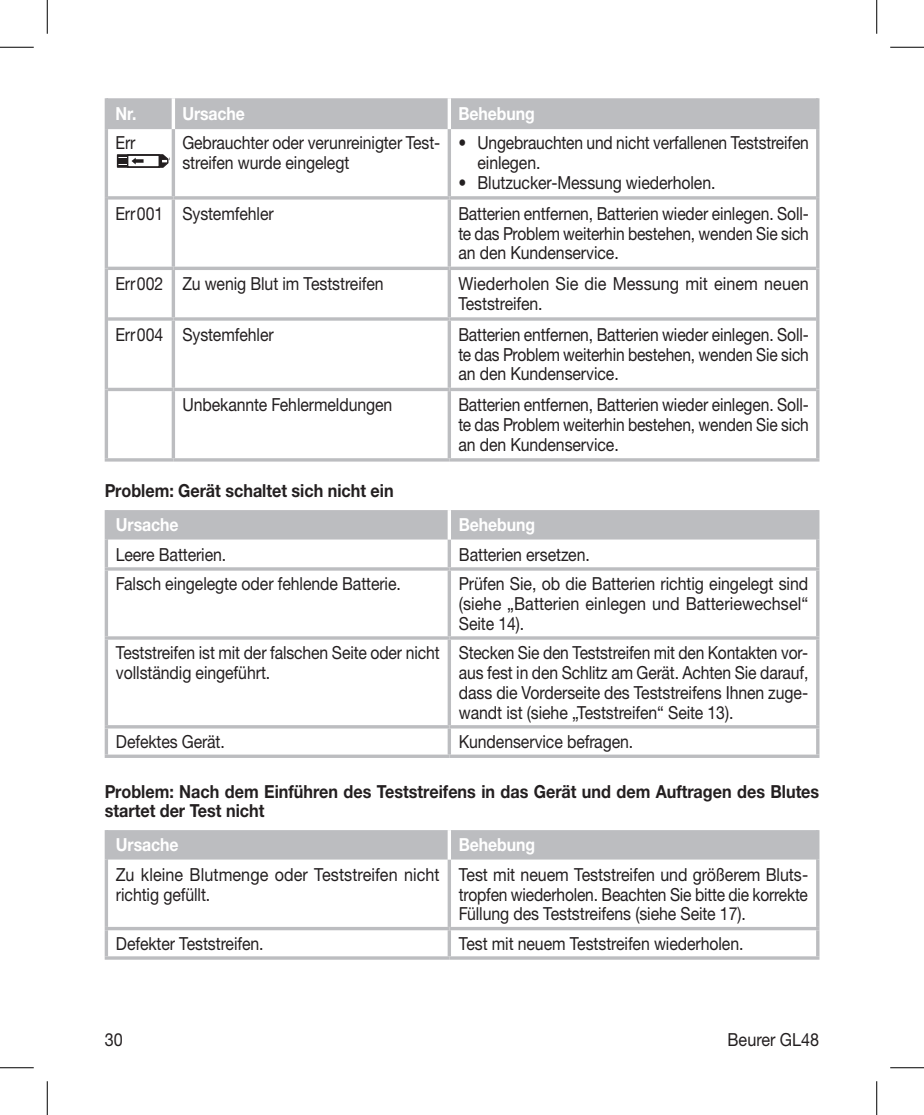
<style>
.page{position:relative;width:924px;height:1115px;background:#fff}
.page>*{position:absolute;margin:0;border:0;box-sizing:border-box;transform-origin:0 0}
.t1{font:68.17px "ST 17 seg";color:#231f20}
.t2{font:20.47px "ST 7 seg";letter-spacing:.06em;color:#231f20}
.t3{font:18px/19.8px "Helvetica Neue LTW1 G";letter-spacing:-.005em;color:#231f20;text-align:justify;scale:.87 1}
.t4{font:18px/19.8px "Helvetica Neue LTW1 G";letter-spacing:-.005em;color:#231f20;scale:.88 1}
.t5{font:700 18px/19.8px "Helvetica Neue LTW1 G";color:#231f20;scale:.9 1}
.t6{font:18px/19.8px "Helvetica Neue LTW1 G";letter-spacing:-.005em;color:#231f20;text-align:justify;scale:.89 1}
.t7{font:18px/19.8px "Helvetica Neue LTW1 G";letter-spacing:-.005em;color:#231f20;scale:.9 1}
.t8{font:700 18px "Helvetica Neue LTW1 G";letter-spacing:-.005em;color:#fff;scale:.88 1}
</style>
<div class="page">
<div style="left:108px;top:98px;width:708px;height:31px;background:#bcbdc0"></div>
<hr style="left:172px;top:98px;width:3px;height:31px;background:#fff">
<svg style="left:447px;top:98px;width:4px;height:31px"></svg>
<hr style="left:105px;top:129px;width:3px;height:69px;background:#bcbdc0">
<hr style="left:816px;top:129px;width:3px;height:69px;background:#bcbdc0">
<hr style="left:105px;top:198px;width:3px;height:70px;background:#bcbdc0">
<hr style="left:816px;top:198px;width:3px;height:70px;background:#bcbdc0">
<hr style="left:172px;top:129px;width:3px;height:67px;background:#bcbdc0">
<svg style="left:447px;top:129px;width:4px;height:67px"></svg>
<svg style="left:108px;top:196px;width:65px;height:4px"></svg>
<svg style="left:173px;top:196px;width:276px;height:4px"></svg>
<hr style="left:172px;top:200px;width:3px;height:67px;background:#bcbdc0">
<svg style="left:449px;top:196px;width:367px;height:4px"></svg>
<svg style="left:447px;top:200px;width:4px;height:67px"></svg>
<hr style="left:108px;top:267px;width:65px;height:3px;background:#bcbdc0">
<hr style="left:173px;top:267px;width:276px;height:3px;background:#bcbdc0">
<hr style="left:172px;top:270px;width:3px;height:47px;background:#bcbdc0">
<hr style="left:449px;top:267px;width:367px;height:3px;background:#bcbdc0">
<svg style="left:447px;top:270px;width:4px;height:47px"></svg>
<hr style="left:108px;top:317px;width:65px;height:4px;background:#c4c5c7">
<svg style="left:173px;top:317px;width:276px;height:4px"></svg>
<hr style="left:172px;top:321px;width:3px;height:67px;background:#bcbdc0">
<svg style="left:449px;top:317px;width:367px;height:4px"></svg>
<svg style="left:447px;top:321px;width:4px;height:67px"></svg>
<hr style="left:108px;top:388px;width:65px;height:3px;background:#bcbdc0">
<hr style="left:173px;top:388px;width:276px;height:3px;background:#bcbdc0">
<hr style="left:172px;top:391px;width:3px;height:67px;background:#bcbdc0">
<hr style="left:449px;top:388px;width:367px;height:3px;background:#bcbdc0">
<svg style="left:447px;top:391px;width:4px;height:67px"></svg>
<hr style="left:105px;top:268px;width:3px;height:51px;background:#bcbdc0">
<hr style="left:816px;top:268px;width:3px;height:51px;background:#bcbdc0">
<hr style="left:105px;top:319px;width:3px;height:70px;background:#bcbdc0">
<hr style="left:816px;top:319px;width:3px;height:70px;background:#bcbdc0">
<hr style="left:105px;top:389px;width:3px;height:69px;background:#bcbdc0">
<hr style="left:816px;top:389px;width:3px;height:69px;background:#bcbdc0">
<svg style="left:105px;top:458px;width:68px;height:4px"></svg>
<svg style="left:173px;top:458px;width:276px;height:4px"></svg>
<svg style="left:449px;top:458px;width:370px;height:4px"></svg>
<hr style="left:105px;top:98px;width:3px;height:31px;background:#bcbdc0">
<hr style="left:816px;top:98px;width:3px;height:31px;background:#bcbdc0">
<svg style="left:116px;top:154px;width:54px;height:14px"></svg>
<div style="left:108px;top:510px;width:708px;height:30px;background:#bcbdc0"></div>
<hr style="left:105px;top:510px;width:3px;height:30px;background:#bcbdc0">
<hr style="left:816px;top:510px;width:3px;height:30px;background:#bcbdc0">
<hr style="left:105px;top:540px;width:3px;height:27px;background:#bcbdc0">
<svg style="left:447px;top:540px;width:4px;height:27px"></svg>
<hr style="left:816px;top:540px;width:3px;height:27px;background:#bcbdc0">
<svg style="left:105px;top:567px;width:344px;height:4px"></svg>
<hr style="left:105px;top:571px;width:3px;height:65px;background:#bcbdc0">
<svg style="left:449px;top:567px;width:370px;height:4px"></svg>
<svg style="left:447px;top:571px;width:4px;height:65px"></svg>
<hr style="left:816px;top:571px;width:3px;height:65px;background:#bcbdc0">
<svg style="left:105px;top:636px;width:344px;height:4px"></svg>
<hr style="left:105px;top:640px;width:3px;height:85px;background:#bcbdc0">
<svg style="left:449px;top:636px;width:370px;height:4px"></svg>
<svg style="left:447px;top:640px;width:4px;height:85px"></svg>
<hr style="left:816px;top:640px;width:3px;height:85px;background:#bcbdc0">
<svg style="left:105px;top:725px;width:344px;height:4px"></svg>
<hr style="left:105px;top:729px;width:3px;height:26px;background:#bcbdc0">
<svg style="left:449px;top:725px;width:370px;height:4px"></svg>
<svg style="left:447px;top:729px;width:4px;height:26px"></svg>
<hr style="left:816px;top:729px;width:3px;height:26px;background:#bcbdc0">
<hr style="left:105px;top:755px;width:344px;height:3px;background:#bcbdc0">
<hr style="left:449px;top:755px;width:370px;height:3px;background:#bcbdc0">
<svg style="left:447px;top:510px;width:4px;height:30px"></svg>
<div style="left:108px;top:830px;width:708px;height:30px;background:#bcbdc0"></div>
<hr style="left:105px;top:830px;width:3px;height:30px;background:#bcbdc0">
<hr style="left:816px;top:830px;width:3px;height:30px;background:#bcbdc0">
<hr style="left:105px;top:860px;width:3px;height:67px;background:#bcbdc0">
<svg style="left:447px;top:860px;width:4px;height:67px"></svg>
<hr style="left:816px;top:860px;width:3px;height:67px;background:#bcbdc0">
<hr style="left:105px;top:927px;width:344px;height:3px;background:#bcbdc0">
<hr style="left:105px;top:930px;width:3px;height:26px;background:#bcbdc0">
<hr style="left:449px;top:927px;width:370px;height:3px;background:#bcbdc0">
<svg style="left:447px;top:930px;width:4px;height:26px"></svg>
<hr style="left:816px;top:930px;width:3px;height:26px;background:#bcbdc0">
<svg style="left:105px;top:956px;width:344px;height:4px"></svg>
<svg style="left:449px;top:956px;width:370px;height:4px"></svg>
<svg style="left:447px;top:830px;width:4px;height:30px"></svg>
<hr style="left:0;top:47px;width:34px;height:1px;background:#000">
<hr style="left:890px;top:47px;width:34px;height:1px;background:#000">
<hr style="left:0;top:1067px;width:34px;height:1px;background:#000">
<hr style="left:890px;top:1067px;width:34px;height:1px;background:#000">
<hr style="left:47px;top:0;width:1px;height:34px;background:#000">
<hr style="left:47px;top:1081px;width:1px;height:34px;background:#000">
<hr style="left:876px;top:0;width:1px;height:34px;background:#000">
<hr style="left:876px;top:1081px;width:1px;height:34px;background:#000">
<p class="t8" style="left:115px;top:103px;width:26px">Nr.</p>
<p class="t8" style="left:182px;top:103px;width:73px">Ursache</p>
<p class="t8" style="left:458px;top:103px;width:88px">Behebung</p>
<p class="t4" style="left:115px;top:133px;width:24px">Err</p>
<p class="t2" style="left:101px;top:121px;width:127px">88.88. 88:88</p>
<h1 class="t1" style="left:101px;top:175px;width:130px">1B 1B 1B</h1>
<p class="t4" style="left:182px;top:133px;width:295px">Gebrauchter oder verunreinigter Test&shy;streifen wurde eingelegt</p>
<p class="t3" style="left:477px;top:133px;width:382px;text-indent:-19px">• Ungebrauchten und nicht verfallenen Teststreifen einlegen.</p>
<p class="t4" style="left:458px;top:172px;width:294px">• Blutzucker-Messung wiederholen.</p>
<p class="t4" style="left:115px;top:203px;width:181px">Err001 Systemfehler</p>
<p class="t3" style="left:458px;top:203px;width:404px">Batterien entfernen, Batterien wieder einlegen. Soll&shy;te das Problem weiterhin bestehen, wenden Sie sich an den Kundenservice.</p>
<p class="t4" style="left:115px;top:274px;width:306px">Err002 Zu wenig Blut im Teststreifen</p>
<p class="t7" style="left:458px;top:274px;width:391px">Wiederholen Sie die Messung mit einem neuen<br>Teststreifen.</p>
<p class="t4" style="left:115px;top:324px;width:181px">Err004 Systemfehler</p>
<p class="t3" style="left:458px;top:324px;width:404px">Batterien entfernen, Batterien wieder einlegen. Soll&shy;te das Problem weiterhin bestehen, wenden Sie sich an den Kundenservice.</p>
<p class="t4" style="left:182px;top:395px;width:240px">Unbekannte Fehlermeldungen</p>
<p class="t3" style="left:458px;top:395px;width:404px">Batterien entfernen, Batterien wieder einlegen. Soll&shy;te das Problem weiterhin bestehen, wenden Sie sich an den Kundenservice.</p>
<p class="t5" style="left:105px;top:481px;width:322px">Problem: Gerät schaltet sich nicht ein</p>
<p class="t8" style="left:116px;top:514px;width:73px">Ursache</p>
<p class="t8" style="left:459px;top:514px;width:88px">Behebung</p>
<p class="t4" style="left:116px;top:544px;width:127px">Leere Batterien.</p>
<p class="t4" style="left:459px;top:544px;width:150px">Batterien ersetzen.</p>
<p class="t4" style="left:116px;top:574px;width:325px">Falsch eingelegte oder fehlende Batterie.</p>
<p class="t4" style="left:459px;top:574px;width:398px;text-align:justify">Prüfen Sie, ob die Batterien richtig eingelegt sind (siehe „Batterien einlegen und Batteriewechsel“ Seite 14).</p>
<p class="t4" style="left:116px;top:643px;width:369px">Teststreifen ist mit der falschen Seite oder nicht vollständig eingeführt.</p>
<p class="t3" style="left:459px;top:643px;width:403px">Stecken Sie den Teststreifen mit den Kontakten vor&shy;aus fest in den Schlitz am Gerät. Achten Sie darauf, dass die Vorderseite des Teststreifens Ihnen zuge&shy;wandt ist (siehe „Teststreifen“ Seite 13).</p>
<p class="t4" style="left:116px;top:732px;width:125px">Defektes Gerät.</p>
<p class="t4" style="left:459px;top:732px;width:200px">Kundenservice befragen.</p>
<p class="t5" style="left:105px;top:781px;width:795px">Problem: Nach dem Einführen des Teststreifens in das Gerät und dem Auftragen des Blutes startet der Test nicht</p>
<p class="t8" style="left:116px;top:834px;width:73px">Ursache</p>
<p class="t8" style="left:459px;top:834px;width:88px">Behebung</p>
<p class="t7" style="left:116px;top:864px;width:361px">Zu kleine Blutmenge oder Teststreifen nicht richtig gefüllt.</p>
<p class="t6" style="left:459px;top:864px;width:394px">Test mit neuem Teststreifen und größerem Bluts&shy;tropfen wiederholen. Beachten Sie bitte die korrekte Füllung des Teststreifens (siehe Seite 17).</p>
<p class="t4" style="left:116px;top:933px;width:169px">Defekter Teststreifen.</p>
<p class="t4" style="left:459px;top:933px;width:325px">Test mit neuem Teststreifen wiederholen.</p>
<p class="t7" style="left:105px;top:1029px;width:22px">30</p>
<p class="t7" style="left:727px;top:1029px;width:103px">Beurer GL48</p>
</div>
